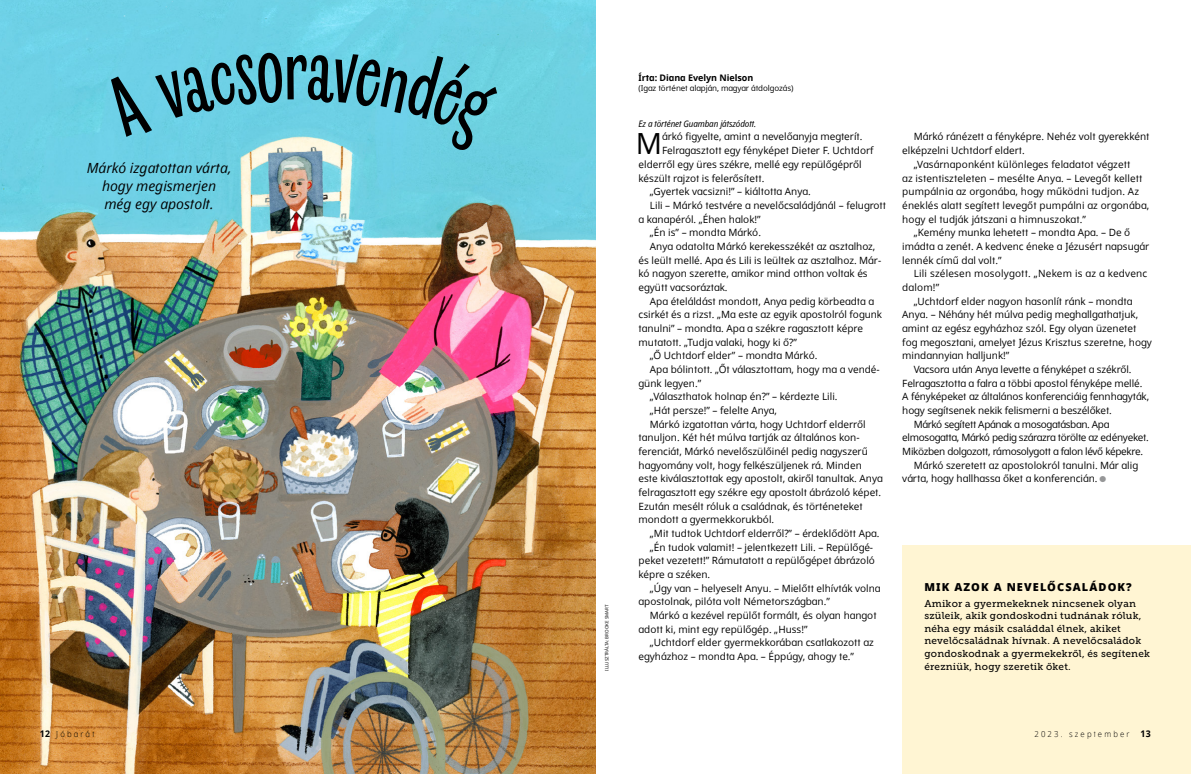
<style>
.page{position:relative;width:1191px;height:774px;background:#fff}
.page>*{position:absolute;margin:0;border:0;box-sizing:border-box;transform-origin:0 0}
.t1{font:700 84px "Revla Sans";color:#000}
.p1_first{font:29.1px "Dots Solidlds Lat";color:#000}
.t2{font:italic 14px/18px "Dots Solidlds Lat";color:#000;text-align:center}
.p1_title_aside_sideb{font:800 11px "Dots Solidlds Lat";letter-spacing:.1em;color:#000}
.p1{font:10px/13.7px "Dots Solidlds Lat";color:#000}
.p1_aside_sidebar_fir{font:10px/12.6px "Museo Slablds Lat 500";letter-spacing:.02em;color:#000}
.p1_first-2{font:10px "Dots Solidlds Lat";color:#000}
.p1-2{font:10px/13.7px "Dots Solidlds Lat";letter-spacing:-.03em;color:#000}
.p1-3{font:10px/13.7px "Dots Solidlds Lat";letter-spacing:.02em;color:#000}
.p1_bio{font:italic 9px "Dots Solid Condlds Lat";letter-spacing:-.01em;color:#000}
.p1_author-name{font:700 9px "Dots Solidlds Lat";letter-spacing:-.005em;color:#000}
.t3{font:300 8.2px "Dots Solidlds Lat";letter-spacing:.28em;color:#000;scale:.95 1}
.p1_author-role{font:8px "Dots Solidlds Lat";letter-spacing:-.005em;color:#000}
.t4{font:4.5px "Dots Solidlds Lat";color:#000}
.s1{font-family:"Ding P Ilds Dpi";font-size:8.5px;color:#969798}
.s2{font-weight:700;font-size:9.2px}
</style>
<div class="page">
<div style="left:902px;top:546px;width:289px;height:228px;background:#fff5d3"></div>
<img style="left:0;top:0;width:595px;height:774px">
<div style="left:102px;top:52px;width:181px;height:89px;background:#6dd0e6"></div>
<div style="left:307px;top:52px;width:192px;height:103px;background:#6dd1e4"></div>
<p class="t2" style="left:87px;top:159px;width:146px">Márkó izgatottan várta, hogy megismerjen még egy apostolt.</p>
<h1 class="t1" style="left:284px;top:22px;width:25px">r</h1>
<p class="t4" style="left:603px;top:671px;width:68px;rotate:-90deg">ILLUSZTRÁLTA: BROOKE SMART</p>
<p class="p1_author-name" style="left:638px;top:71px;width:116px">Írta: Diana Evelyn Nielson</p>
<p class="p1_author-role" style="left:638px;top:82px;width:156px">(Igaz történet alapján, magyar átdolgozás)</p>
<p class="p1_bio" style="left:638px;top:117px;width:119px">Ez a történet Guamban játszódott.</p>
<p class="p1_first" style="left:636px;top:122px;width:28px">M</p>
<p class="p1_first-2" style="left:662px;top:130px;width:202px">árkó figyelte, amint a nevelőanyja megterít.</p>
<p class="p1_first-2" style="left:662px;top:143px;width:213px">Felragasztott egy fényképet Dieter F. Uchtdorf</p>
<p class="p1_first-2" style="left:638px;top:157px;width:225px">elderről egy üres székre, mellé egy repülőgépről</p>
<p class="p1_first-2" style="left:638px;top:171px;width:127px">készült rajzot is felerősített.</p>
<p class="p1" style="left:650px;top:185px;width:162px">„Gyertek vacsizni!” – kiáltotta Anya.</p>
<p class="p1" style="left:638px;top:198px;width:249px;text-indent:11px">Lili – Márkó testvére a nevelőcsaládjánál – felugrott a kanapéról. „Éhen halok!”</p>
<p class="p1" style="left:650px;top:226px;width:113px">„Én is” – mondta Márkó.</p>
<p class="p1" style="left:638px;top:239px;width:244px;text-indent:11px">Anya odatolta Márkó kerekesszékét az asztalhoz, és leült mellé. Apa és Lili is leültek az asztalhoz. Már&shy;kó nagyon szerette, amikor mind otthon voltak és együtt vacsoráztak.</p>
<p class="p1" style="left:638px;top:294px;width:245px;text-indent:11px">Apa ételáldást mondott, Anya pedig körbeadta a csirkét és a rizst. „Ma este az egyik apostolról fogunk tanulni” – mondta. Apa a székre ragasztott képre mutatott. „Tudja valaki, hogy ki ő?”</p>
<p class="p1" style="left:650px;top:349px;width:169px">„Ő Uchtdorf elder” – mondta Márkó.</p>
<p class="p1" style="left:638px;top:362px;width:243px;text-indent:11px">Apa bólintott. „Őt választottam, hogy ma a vendé&shy;günk legyen.”</p>
<p class="p1" style="left:650px;top:390px;width:189px">„Választhatok holnap én?” – kérdezte Lili.</p>
<p class="p1" style="left:650px;top:403px;width:129px">„Hát persze!” – felelte Anya,</p>
<p class="p1" style="left:638px;top:417px;width:246px;text-indent:11px">Márkó izgatottan várta, hogy Uchtdorf elderről tanuljon. Két hét múlva tartják az általános kon&shy;ferenciát, Márkó nevelőszülőinél pedig nagyszerű hagyomány volt, hogy felkészüljenek rá. Minden este kiválasztottak egy apostolt, akiről tanultak. Anya felragasztott egy székre egy apostolt ábrázoló képet.<br>Ezután mesélt róluk a családnak, és történeteket mondott a gyermekkorukból.</p>
<p class="p1" style="left:650px;top:526px;width:231px">„Mit tudtok Uchtdorf elderről?” – érdeklődött Apa.</p>
<p class="p1" style="left:638px;top:540px;width:238px;text-indent:11px">„Én tudok valamit! – jelentkezett Lili. – Repülőgé&shy;peket vezetett!” Rámutatott a repülőgépet ábrázoló képre a széken.</p>
<p class="p1" style="left:638px;top:581px;width:243px;text-indent:11px">„Úgy van – helyeselt Anyu. – Mielőtt elhívták volna apostolnak, pilóta volt Németországban.”</p>
<p class="p1" style="left:638px;top:608px;width:239px;text-indent:11px">Márkó a kezével repülőt formált, és olyan hangot adott ki, mint egy repülőgép. „Huss!”</p>
<p class="p1" style="left:638px;top:636px;width:237px;text-indent:11px">„Uchtdorf elder gyermekkorában csatlakozott az egyházhoz – mondta Apa. – Éppúgy, ahogy te.”</p>
<p class="p1" style="left:902px;top:130px;width:249px;text-indent:11px">Márkó ránézett a fényképre. Nehéz volt gyerekként elképzelni Uchtdorf eldert.</p>
<p class="p1" style="left:902px;top:157px;width:248px;text-indent:11px">„Vasárnaponként különleges feladatot végzett<br>az istentiszteleten – mesélte Anya. – Levegőt kellett pumpálnia az orgonába, hogy működni tudjon. Az éneklés alatt segített levegőt pumpálni az orgonába, hogy el tudják játszani a himnuszokat.”</p>
<p class="p1" style="left:902px;top:226px;width:248px;text-indent:11px">„Kemény munka lehetett – mondta Apa. – De ő imádta a zenét. A kedvenc éneke a Jézusért napsugár lennék című dal volt.”</p>
<p class="p1-3" style="left:902px;top:267px;width:246px;text-indent:11px">Lili szélesen mosolygott. „Nekem is az a kedvenc dalom!”</p>
<p class="p1" style="left:902px;top:294px;width:251px;text-indent:11px">„Uchtdorf elder nagyon hasonlít ránk – mondta Anya. – Néhány hét múlva pedig meghallgathatjuk, amint az egész egyházhoz szól. Egy olyan üzenetet fog megosztani, amelyet Jézus Krisztus szeretne, hogy mindannyian halljunk!”</p>
<p class="p1" style="left:902px;top:362px;width:248px;text-indent:11px">Vacsora után Anya levette a fényképet a székről.<br>Felragasztotta a falra a többi apostol fényképe mellé.<br>A fényképeket az általános konferenciáig fennhagyták, hogy segítsenek nekik felismerni a beszélőket.</p>
<p class="p1-2" style="left:902px;top:417px;width:248px;text-indent:11px">Márkó segített Apának a mosogatásban. Apa elmosogatta, Márkó pedig szárazra törölte az edényeket.<br>Miközben dolgozott, rámosolygott a falon lévő képekre.</p>
<p class="p1" style="left:902px;top:458px;width:237px;text-indent:11px">Márkó szeretett az apostolokról tanulni. Már alig várta, hogy hallhassa őket a konferencián. <span class="s1">●</span></p>
<p class="p1_title_aside_sideb" style="left:924px;top:579px;width:209px">MIK AZOK A NEVELŐCSALÁDOK?</p>
<p class="p1_aside_sidebar_fir" style="left:924px;top:596px;width:227px">Amikor a gyermekeknek nincsenek olyan szüleik, akik gondoskodni tudnának róluk, néha egy másik családdal élnek, akiket nevelőcsaládnak hívnak. A nevelőcsaládok gondoskodnak a gyermekekről, és segítenek érezniük, hogy szeretik őket.</p>
<p class="t3" style="left:40px;top:728px;width:59px"><span class="s2">12</span> Jóbarát</p>
<p class="t3" style="left:1034px;top:728px;width:124px">2023. szeptember <span class="s2">13</span></p>
</div>
